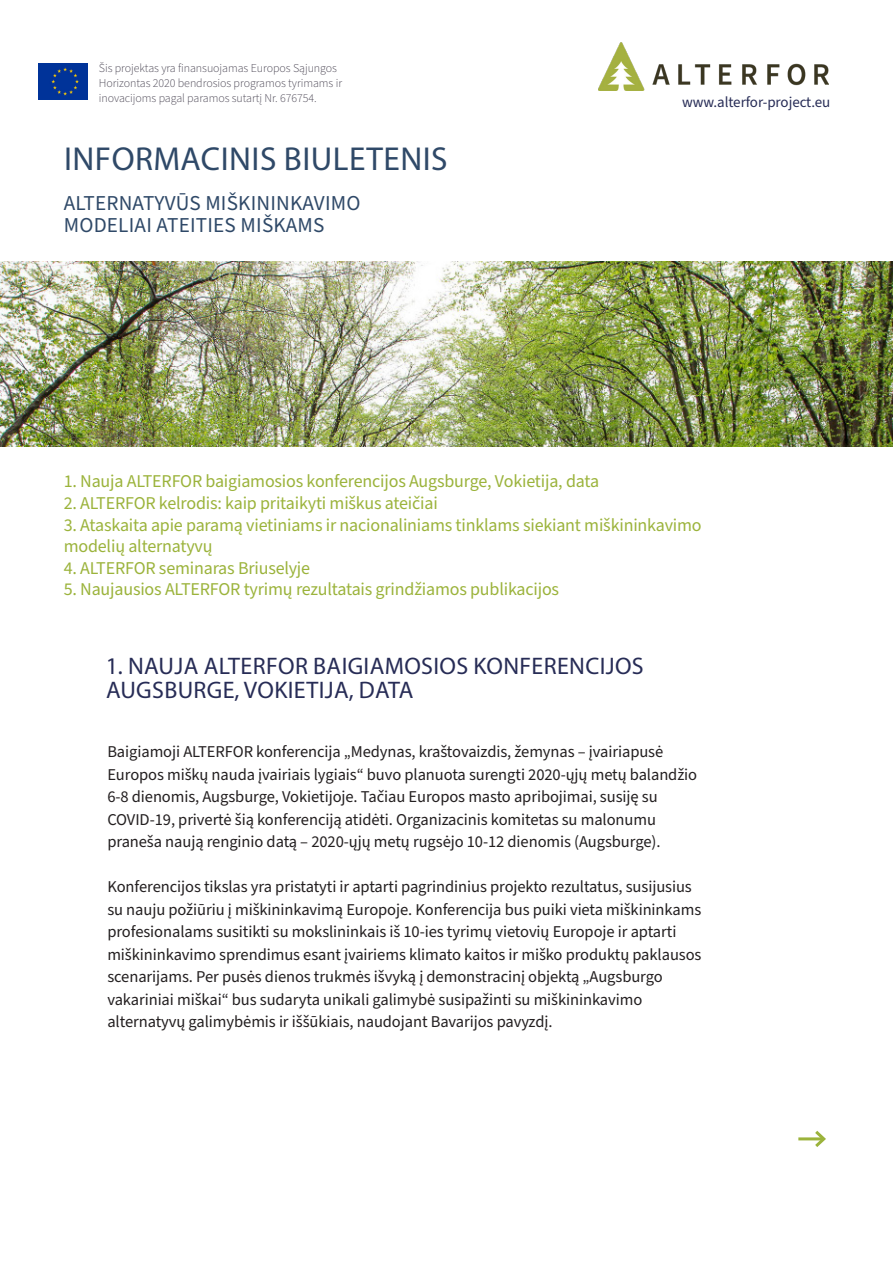
<style>
.page{position:relative;width:893px;height:1263px;background:#fff}
.page>*{position:absolute;margin:0;border:0;box-sizing:border-box;transform-origin:0 0}
.t1{font:33.3px "Myriad Pro";letter-spacing:.015em;color:#2f4968}
.t2{font:24px/24px "Myriad Pro";letter-spacing:.015em;color:#272c56}
.t3{font:21.15px "Source Sans Pro";letter-spacing:.01em;color:#2f4968}
.t4{font:18px "Source Sans Pro";letter-spacing:-.01em;color:#9bb33b}
.t5{font:16.5px/22.5px "Source Sans Pro";letter-spacing:-.005em;color:#231f20}
.t6{font:15px "Source Sans Pro";letter-spacing:-.005em;color:#272c56}
.t7{font:300 12px/15px "Source Sans Pro";letter-spacing:-.005em;color:#4a4553}
</style>
<div class="page">
<hr style="left:798px;top:1137px;width:26px;height:3px;background:#9bb33b">
<svg style="left:812px;top:1130px;width:14px;height:17px"></svg>
<img style="left:0;top:261px;width:893px;height:185px">
<img style="left:599px;top:43px;width:229px;height:47px">
<img style="left:39px;top:64px;width:48px;height:35px">
<p class="t7" style="left:99px;top:61px;width:245px">Šis projektas yra finansuojamas Europos Sąjungos<br>Horizontas 2020 bendrosios programos tyrimams ir inovacijoms pagal paramos sutartį Nr. 676754.</p>
<p class="t1" style="left:64px;top:138px;width:385px">INFORMACINIS BIULETENIS</p>
<p class="t3" style="left:64px;top:189px;width:298px">ALTERNATYVŪS MIŠKININKAVIMO</p>
<p class="t3" style="left:64px;top:211px;width:262px">MODELIAI ATEITIES MIŠKAMS</p>
<p class="t6" style="left:682px;top:92px;width:150px">www.alterfor-project.eu</p>
<p class="t4" style="left:64px;top:469px;width:537px">1. Nauja ALTERFOR baigiamosios konferencijos Augsburge, Vokietija, data</p>
<p class="t4" style="left:64px;top:491px;width:376px">2. ALTERFOR kelrodis: kaip pritaikyti miškus ateičiai</p>
<p class="t4" style="left:64px;top:512px;width:639px">3. Ataskaita apie paramą vietiniams ir nacionaliniams tinklams siekiant miškininkavimo</p>
<p class="t4" style="left:64px;top:534px;width:150px">modelių alternatyvų</p>
<p class="t4" style="left:64px;top:556px;width:248px">4. ALTERFOR seminaras Briuselyje</p>
<p class="t4" style="left:64px;top:577px;width:497px">5. Naujausios ALTERFOR tyrimų rezultatais grindžiamos publikacijos</p>
<p class="t2" style="left:106px;top:653px;width:539px">1. NAUJA ALTERFOR BAIGIAMOSIOS KONFERENCIJOS<br>AUGSBURGE, VOKIETIJA, DATA</p>
<p class="t5" style="left:107px;top:741px;width:591px">Baigiamoji ALTERFOR konferencija „Medynas, kraštovaizdis, žemynas – įvairiapusė Europos miškų nauda įvairiais lygiais“ buvo planuota surengti 2020-ųjų metų balandžio 6-8 dienomis, Augsburge, Vokietijoje. Tačiau Europos masto apribojimai, susiję su COVID-19, privertė šią konferenciją atidėti. Organizacinis komitetas su malonumu praneša naują renginio datą – 2020-ųjų metų rugsėjo 10-12 dienomis (Augsburge).</p>
<p class="t5" style="left:107px;top:876px;width:596px">Konferencijos tikslas yra pristatyti ir aptarti pagrindinius projekto rezultatus, susijusius su nauju požiūriu į miškininkavimą Europoje. Konferencija bus puiki vieta miškininkams profesionalams susitikti su mokslininkais iš 10-ies tyrimų vietovių Europoje ir aptarti miškininkavimo sprendimus esant įvairiems klimato kaitos ir miško produktų paklausos scenarijams. Per pusės dienos trukmės išvyką į demonstracinį objektą „Augsburgo vakariniai miškai“ bus sudaryta unikali galimybė susipažinti su miškininkavimo alternatyvų galimybėmis ir iššūkiais, naudojant Bavarijos pavyzdį.</p>
</div>
